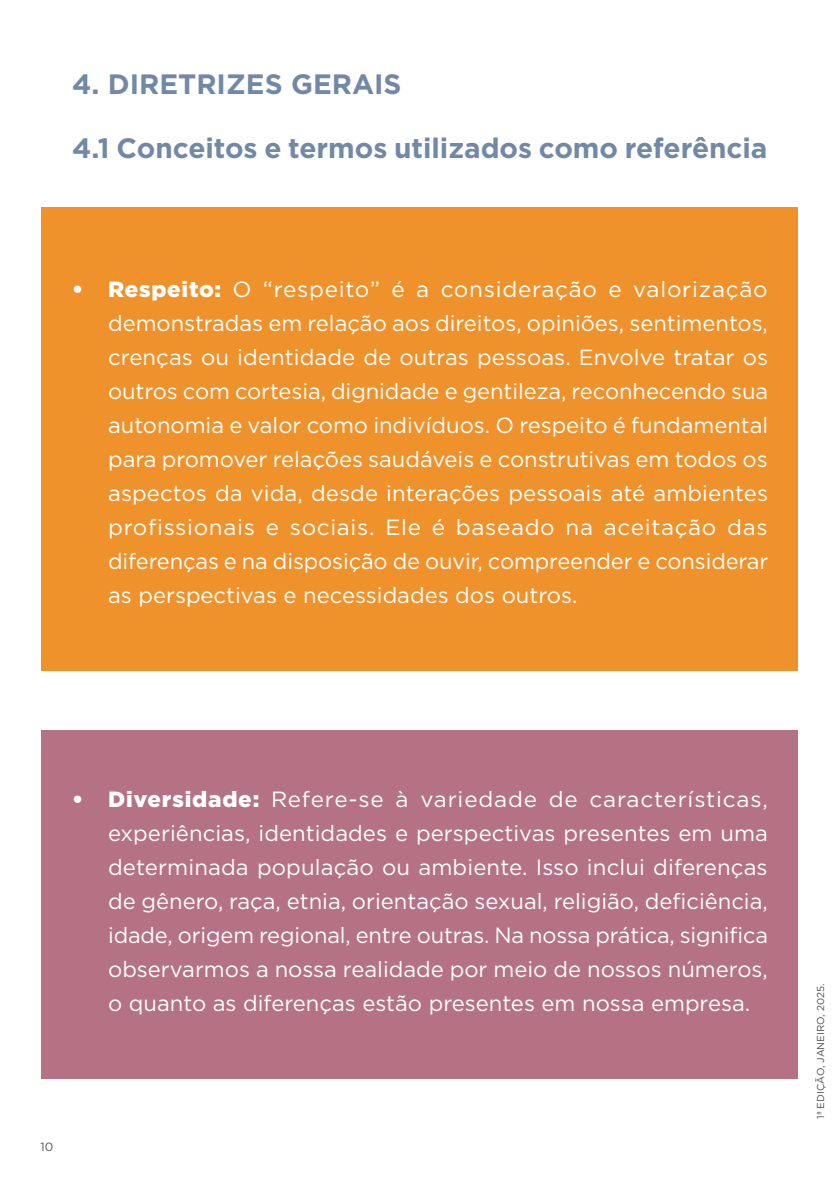
<style>
.page{position:relative;width:840px;height:1191px;background:#fff}
.page>*{position:absolute;margin:0;border:0;box-sizing:border-box;transform-origin:0 0}
.t1{font:700 28px "Gotham";color:#7189a6}
.t2{font:22px/34px "Gotham";color:#fff;text-align:justify}
.t3{font:12px "Gotham";color:#575756}
.t4{font:10px "Gotham";color:#4f4f4f}
.s1{font-weight:900}
</style>
<div class="page">
<div style="left:41px;top:207px;width:757px;height:463px;background:#f0922b"></div>
<div style="left:41px;top:730px;width:757px;height:349px;background:#b57285"></div>
<p class="t1" style="left:72px;top:66px;width:331px">4. DIRETRIZES GERAIS</p>
<p class="t1" style="left:72px;top:130px;width:696px">4.1 Conceitos e termos utilizados como referência</p>
<p class="t2" style="left:108px;top:271px;width:661px;text-indent:-36px"><span class="s1">• Respeito:</span> O “respeito” é a consideração e valorização demonstradas em relação aos direitos, opiniões, sentimentos, crenças ou identidade de outras pessoas. Envolve tratar os outros com cortesia, dignidade e gentileza, reconhecendo sua autonomia e valor como indivíduos. O respeito é fundamental para promover relações saudáveis e construtivas em todos os aspectos da vida, desde interações pessoais até ambientes profissionais e sociais. Ele é baseado na aceitação das diferenças e na disposição de ouvir, compreender e considerar as perspectivas e necessidades dos outros.</p>
<p class="t2" style="left:108px;top:781px;width:661px;text-indent:-36px"><span class="s1">• Diversidade:</span> Refere-se à variedade de características, experiências, identidades e perspectivas presentes em uma determinada população ou ambiente. Isso inclui diferenças de gênero, raça, etnia, orientação sexual, religião, deficiência, idade, origem regional, entre outras. Na nossa prática, significa observarmos a nossa realidade por meio de nossos números, o quanto as diferenças estão presentes em nossa empresa.</p>
<p class="t3" style="left:41px;top:1138px;width:14px">10</p>
<p class="t4" style="left:813px;top:1119px;width:137px;rotate:-90deg">1ª EDIÇÃO, JANEIRO, 2025.</p>
</div>
